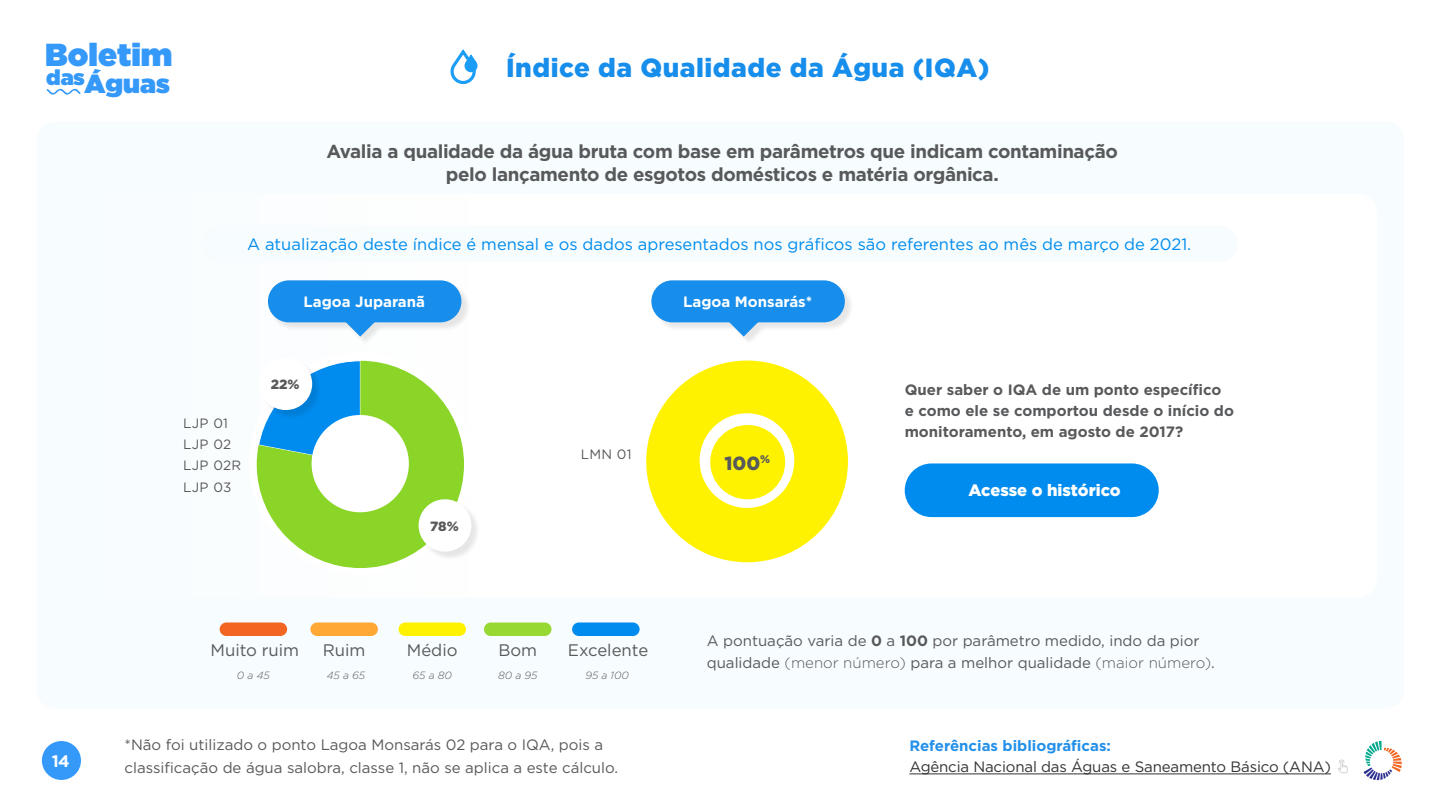
<style>
.page{position:relative;width:1440px;height:810px;background:#fff}
.page>*{position:absolute;margin:0;border:0;box-sizing:border-box;transform-origin:0 0}
.t1{font:900 31.88px "Gotham";color:#3599fa}
.t2{font:900 26.25px "Gotham";letter-spacing:.02em;color:#178eeb}
.t3{font:900 26.25px "Gotham";color:#3599fa}
.t4{font:900 21.45px "Gotham";color:#3599fa}
.t5{font:900 19.05px "Gotham";color:#58595b}
.t6{font:700 18.75px/23.2px "Gotham";letter-spacing:-.02em;color:#58595b;text-align:center}
.t7{font:16.73px "Gotham";color:#58595b}
.t8{font:700 16.65px "Gotham";color:#fff}
.t9{font:16.5px "Gotham";color:#008cee}
.t10{font:900 16.5px "Gotham";color:#fff}
.t11{font:15px/22.5px "Gotham";color:#58595b}
.t12{font:700 15px/21.3px "Gotham";color:#58595b}
.t13{font:15px "Gotham";letter-spacing:-.01em;color:#343333}
.t14{font:700 15px "Gotham";color:#fff}
.t15{font:700 15px "Gotham";color:#2390e9}
.t16{font:13.5px/21.3px "Gotham";letter-spacing:.025em;color:#58595b}
.t17{font:900 13.42px "Gotham";color:#58595b}
.t18{font:italic 300 10.5px "Gotham";color:#58595b}
.s1{font-weight:700}
.s2{font-weight:300}
</style>
<div class="page">
<div style="left:37px;top:122px;width:1367px;height:587px;background:#f7fcfe;border-radius:19px"></div>
<div style="left:74px;top:194px;width:1303px;height:404px;background:#fff;border-radius:19px"></div>
<svg style="left:450px;top:49px;width:28px;height:35px"></svg>
<div style="left:905px;top:463px;width:254px;height:54px;background:#008cee;border-radius:27px"></div>
<hr style="left:909px;top:774px;width:422px;height:1px;background:#343333">
<svg style="left:1338px;top:760px;width:10px;height:13px"></svg>
<div style="left:202px;top:226px;width:1036px;height:36px;background:#f7fcfe;border-radius:18px"></div>
<svg style="left:257px;top:360px;width:207px;height:208px"></svg>
<div style="left:312px;top:415px;width:97px;height:97px;background:#fff;border-radius:50%"></div>
<div style="left:269px;top:281px;width:202px;height:64px;background:#000;opacity:.1"></div>
<svg style="left:338px;top:322px;width:45px;height:15px"></svg>
<div style="left:268px;top:280px;width:193px;height:42px;background:#178eeb;border-radius:21px"></div>
<div style="left:261px;top:359px;width:61px;height:61px;background:#000;opacity:.1"></div>
<div style="left:259px;top:358px;width:53px;height:52px;background:#fff;border-radius:26px"></div>
<div style="left:420px;top:501px;width:61px;height:61px;background:#000;opacity:.1"></div>
<div style="left:419px;top:499px;width:52px;height:53px;background:#fff;border-radius:26px"></div>
<svg style="left:646px;top:361px;width:202px;height:201px"></svg>
<div style="left:700px;top:413px;width:94px;height:95px;background:#fff;border-radius:50%"></div>
<div style="left:710px;top:425px;width:75px;height:74px;background:#fff200;border-radius:37px"></div>
<div style="left:653px;top:281px;width:202px;height:64px;background:#000;opacity:.1"></div>
<svg style="left:721px;top:322px;width:45px;height:15px"></svg>
<div style="left:651px;top:280px;width:194px;height:42px;background:#178eeb;border-radius:21px"></div>
<div style="left:399px;top:622px;width:67px;height:14px;background:#fff200;border-radius:7px"></div>
<div style="left:310px;top:622px;width:68px;height:14px;background:#ffa835;border-radius:7px"></div>
<div style="left:220px;top:622px;width:67px;height:14px;background:#f26522;border-radius:7px"></div>
<div style="left:484px;top:622px;width:67px;height:14px;background:#98d833;border-radius:7px"></div>
<div style="left:572px;top:622px;width:68px;height:14px;background:#008cee;border-radius:7px"></div>
<svg style="left:47px;top:89px;width:34px;height:6px"></svg>
<svg style="left:1364px;top:741px;width:38px;height:39px"></svg>
<div style="left:42px;top:741px;width:39px;height:39px;background:#3599fa;border-radius:19px"></div>
<h1 class="t1" style="left:45px;top:32px;width:129px">Boletim</h1>
<h2 class="t3" style="left:85px;top:65px;width:87px">Águas</h2>
<h3 class="t4" style="left:46px;top:62px;width:40px">das</h3>
<h2 class="t2" style="left:506px;top:53px;width:485px">Índice da Qualidade da Água (IQA)</h2>
<p class="t6" style="left:327px;top:140px;width:793px">Avalia a qualidade da água bruta com base em parâmetros que indicam contaminação pelo lançamento de esgotos domésticos e matéria orgânica.</p>
<p class="t9" style="left:247px;top:234px;width:946px">A atualização deste índice é mensal e os dados apresentados nos gráficos são referentes ao mês de março de 2021.</p>
<p class="t14" style="left:304px;top:292px;width:123px">Lagoa Juparanã</p>
<p class="t14" style="left:683px;top:292px;width:131px">Lagoa Monsarás*</p>
<p class="t16" style="left:183px;top:412px;width:60px">LJP 01<br>LJP 02<br>LJP 02R<br>LJP 03</p>
<p class="t17" style="left:271px;top:377px;width:30px">22%</p>
<p class="t17" style="left:430px;top:518px;width:30px">78%</p>
<p class="t16" style="left:581px;top:444px;width:52px">LMN 01</p>
<p class="t5" style="left:724px;top:452px;width:47px">100<sup>%</sup></p>
<p class="t12" style="left:905px;top:379px;width:331px">Quer saber o IQA de um ponto específico e como ele se comportou desde o início do monitoramento, em agosto de 2017?</p>
<p class="t10" style="left:968px;top:481px;width:154px">Acesse o histórico</p>
<p class="t7" style="left:407px;top:640px;width:52px">Médio</p>
<p class="t7" style="left:568px;top:639px;width:82px">Excelente</p>
<p class="t7" style="left:211px;top:639px;width:90px">Muito ruim</p>
<p class="t7" style="left:498px;top:640px;width:40px">Bom</p>
<p class="t18" style="left:498px;top:669px;width:41px">80 a 95</p>
<p class="t18" style="left:585px;top:669px;width:45px">95 a 100</p>
<p class="t7" style="left:323px;top:640px;width:44px">Ruim</p>
<p class="t18" style="left:237px;top:669px;width:34px">0 a 45</p>
<p class="t18" style="left:327px;top:669px;width:40px">45 a 65</p>
<p class="t18" style="left:413px;top:669px;width:41px">65 a 80</p>
<p class="t11" style="left:707px;top:630px;width:510px;line-height:21.3px">A pontuação varia de <span class="s1">0</span> a <span class="s1">100</span> por parâmetro medido, indo da pior qualidade <span class="s2">(menor número)</span> para a melhor qualidade <span class="s2">(maior número)</span>.</p>
<p class="t8" style="left:52px;top:750px;width:20px">14</p>
<p class="t11" style="left:125px;top:733px;width:495px">*Não foi utilizado o ponto Lagoa Monsarás 02 para o IQA, pois a classificação de água salobra, classe 1, não se aplica a este cálculo.</p>
<p class="t15" style="left:909px;top:735px;width:203px">Referências bibliográficas:</p>
<p class="t13" style="left:909px;top:757px;width:423px">Agência Nacional das Águas e Saneamento Básico (ANA)</p>
</div>
